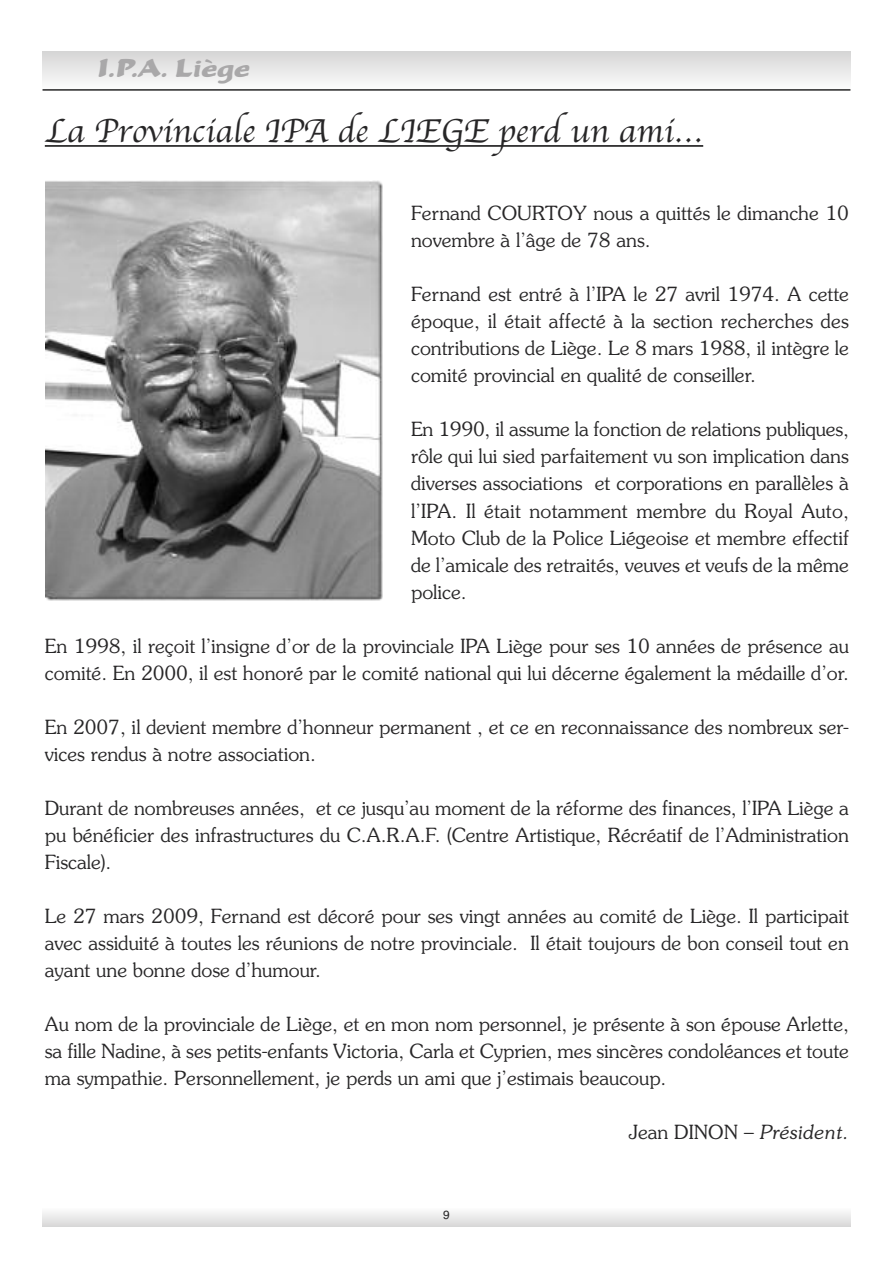
<style>
.page{position:relative;width:893px;height:1263px;background:#fff}
.page>*{position:absolute;margin:0;border:0;box-sizing:border-box;transform-origin:0 0}
.t1{font:34.5px "Apple Chancery";color:#272627}
.t2{font:27px "Becka Script LT";color:#a9a8a9}
.t3{font:300 19.5px/27px "Souvenir";color:#272627;text-align:justify}
.t4{font:12px "Helvetica";color:#272627}
.s1{font-style:italic}
</style>
<div class="page">
<div style="left:43px;top:51px;width:807px;height:38px;background:linear-gradient(to bottom,#d5d5d5,#fbfbfb)"></div>
<svg style="left:43px;top:1212px;width:807px;height:14px"></svg>
<hr style="left:43px;top:89px;width:807px;height:2px;background:#272627">
<hr style="left:45px;top:145px;width:658px;height:2px;background:#272627">
<img style="left:46px;top:180px;width:337px;height:421px">
<h2 class="t2" style="left:98px;top:52px;width:153px">I.P.A. Liège</h2>
<h1 class="t1" style="left:45px;top:110px;width:660px">La Provinciale IPA de LIEGE perd un ami…</h1>
<p class="t3" style="left:411px;top:201px;width:439px">Fernand COURTOY nous a quittés le dimanche 10 novembre à l’âge de 78 ans.</p>
<p class="t3" style="left:411px;top:282px;width:439px">Fernand est entré à l’IPA le 27 avril 1974. A cette époque, il était affecté à la section recherches des contributions de Liège. Le 8 mars 1988, il intègre le comité provincial en qualité de conseiller.</p>
<p class="t3" style="left:411px;top:417px;width:439px">En 1990, il assume la fonction de relations publiques, rôle qui lui sied parfaitement vu son implication dans diverses associations et corporations en parallèles à l’IPA. Il était notamment membre du Royal Auto, Moto Club de la Police Liégeoise et membre effectif de l’amicale des retraités, veuves et veufs de la même police.</p>
<p class="t3" style="left:45px;top:633px;width:806px">En 1998, il reçoit l’insigne d’or de la provinciale IPA Liège pour ses 10 années de présence au comité. En 2000, il est honoré par le comité national qui lui décerne également la médaille d’or.</p>
<p class="t3" style="left:45px;top:714px;width:806px">En 2007, il devient membre d’honneur permanent , et ce en reconnaissance des nombreux ser&shy;vices rendus à notre association.</p>
<p class="t3" style="left:45px;top:795px;width:806px">Durant de nombreuses années, et ce jusqu’au moment de la réforme des finances, l’IPA Liège a pu bénéficier des infrastructures du C.A.R.A.F. (Centre Artistique, Récréatif de l’Administration Fiscale).</p>
<p class="t3" style="left:45px;top:903px;width:806px">Le 27 mars 2009, Fernand est décoré pour ses vingt années au comité de Liège. Il participait avec assiduité à toutes les réunions de notre provinciale. Il était toujours de bon conseil tout en ayant une bonne dose d’humour.</p>
<p class="t3" style="left:45px;top:1011px;width:806px">Au nom de la provinciale de Liège, et en mon nom personnel, je présente à son épouse Arlette, sa fille Nadine, à ses petits-enfants Victoria, Carla et Cyprien, mes sincères condoléances et toute ma sympathie. Personnellement, je perds un ami que j’estimais beaucoup.</p>
<p class="t3" style="left:629px;top:1119px;width:222px">Jean DINON – <span class="s1">Président.</span></p>
<p class="t4" style="left:443px;top:1207px;width:8px">9</p>
</div>
